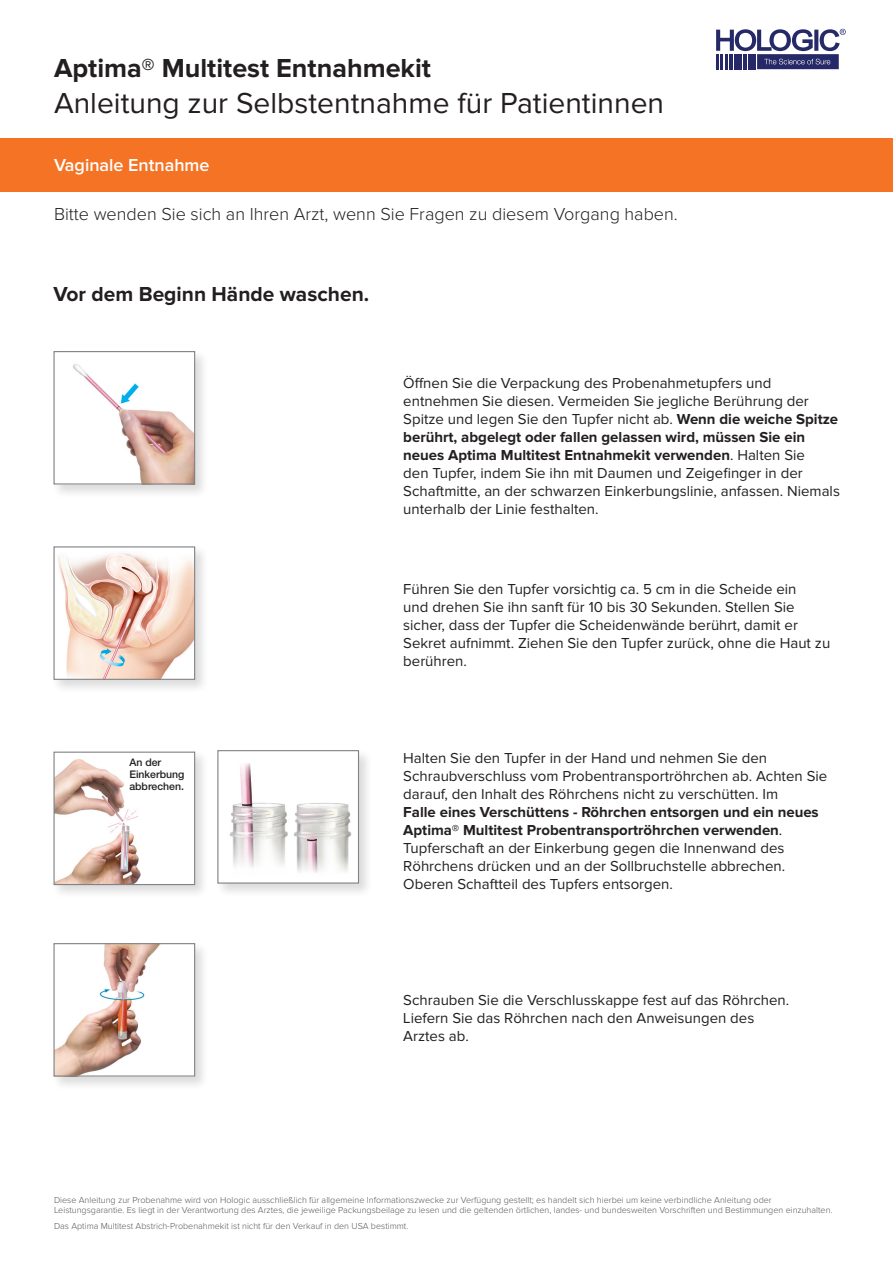
<style>
.page{position:relative;width:893px;height:1263px;background:#fff}
.page>*{position:absolute;margin:0;border:0;box-sizing:border-box;transform-origin:0 0}
.t1{font:30px "Proxima Nova";color:#231f20}
.t2{font:700 27px "Proxima Nova";color:#231f20}
.t3{font:700 21px "Proxima Nova";color:#231f20}
.t4{font:300 18px "Proxima Nova";color:#231f20}
.t5{font:600 18px "Proxima Nova";color:#fff}
.t6{font:15px/18px "Proxima Nova";color:#231f20}
.t7{font:700 15px/18px "Proxima Nova";color:#231f20}
.DS1__body_copy_2{font:500 10.5px/12px "Helvetica Neue LT Std";color:#231f20}
.t8{font:300 9px/9.8px "Proxima Nova";color:#57585a}
.s1{font-weight:700}
.s2{font-weight:400}
</style>
<div class="page">
<div style="left:215px;top:748px;width:158px;height:150px;background:#231f20;opacity:.16"></div>
<div style="left:217px;top:750px;width:142px;height:134px;background:#fff;border:1px solid #808285"></div>
<div style="left:0;top:138px;width:893px;height:53px;background:#f47325"></div>
<svg style="left:716px;top:29px;width:130px;height:40px"></svg>
<img style="left:229px;top:763px;width:123px;height:110px">
<div style="left:51px;top:349px;width:158px;height:150px;background:#231f20;opacity:.16"></div>
<img style="left:55px;top:353px;width:138px;height:129px">
<div style="left:53px;top:351px;width:142px;height:133px;border:1px solid #808285"></div>
<div style="left:51px;top:544px;width:158px;height:150px;background:#231f20;opacity:.16"></div>
<img style="left:55px;top:548px;width:138px;height:130px">
<div style="left:53px;top:546px;width:142px;height:134px;border:1px solid #808285"></div>
<div style="left:51px;top:749px;width:158px;height:150px;background:#231f20;opacity:.16"></div>
<div style="left:54px;top:752px;width:141px;height:132px;background:#fff"></div>
<img style="left:55px;top:759px;width:86px;height:124px">
<div style="left:53px;top:752px;width:142px;height:133px;border:1px solid #808285"></div>
<div style="left:51px;top:941px;width:158px;height:150px;background:#231f20;opacity:.16"></div>
<img style="left:55px;top:945px;width:138px;height:129px">
<div style="left:53px;top:943px;width:142px;height:133px;border:1px solid #808285"></div>
<p class="t2" style="left:54px;top:53px;width:379px">Aptima® Multitest Entnahmekit</p>
<p class="t1" style="left:54px;top:90px;width:612px">Anleitung zur Selbstentnahme für Patientinnen</p>
<p class="t5" style="left:54px;top:155px;width:157px">Vaginale Entnahme</p>
<p class="t4" style="left:54px;top:204px;width:625px">Bitte wenden Sie sich an Ihren Arzt, wenn Sie Fragen zu diesem Vorgang haben.</p>
<p class="t3" style="left:53px;top:282px;width:317px">Vor dem Beginn Hände waschen.</p>
<p class="t6" style="left:403px;top:375px;width:436px">Öffnen Sie die Verpackung des Probenahmetupfers und entnehmen Sie diesen. Vermeiden Sie jegliche Berührung der Spitze und legen Sie den Tupfer nicht ab. <span class="s1">Wenn die weiche Spitze berührt, abgelegt oder fallen gelassen wird, müssen Sie ein</span></p>
<p class="t6" style="left:403px;top:447px;width:438px"><span class="s1">neues Aptima Multitest Entnahmekit verwenden</span>. Halten Sie<br>den Tupfer, indem Sie ihn mit Daumen und Zeigefinger in der Schaftmitte, an der schwarzen Einkerbungslinie, anfassen. Niemals unterhalb der Linie festhalten.</p>
<p class="t6" style="left:403px;top:580px;width:428px">Führen Sie den Tupfer vorsichtig ca. 5 cm in die Scheide ein<br>und drehen Sie ihn sanft für 10 bis 30 Sekunden. Stellen Sie sicher, dass der Tupfer die Scheidenwände berührt, damit er Sekret aufnimmt. Ziehen Sie den Tupfer zurück, ohne die Haut zu berühren.</p>
<p class="DS1__body_copy_2" style="left:129px;top:756px;width:57px">An der<br>Einkerbung abbrechen.</p>
<p class="t6" style="left:403px;top:750px;width:425px">Halten Sie den Tupfer in der Hand und nehmen Sie den<br>Schraubverschluss vom Probentransportröhrchen ab. Achten Sie darauf, den Inhalt des Röhrchens nicht zu verschütten. Im</p>
<p class="t7" style="left:403px;top:804px;width:417px">Falle eines Verschüttens - Röhrchen entsorgen und ein neues<br>Aptima® Multitest Probentransportröhrchen verwenden<span class="s2">.</span></p>
<p class="t6" style="left:403px;top:840px;width:383px">Tupferschaft an der Einkerbung gegen die Innenwand des</p>
<p class="t6" style="left:403px;top:858px;width:383px">Röhrchens drücken und an der Sollbruchstelle abbrechen.</p>
<p class="t6" style="left:403px;top:876px;width:271px">Oberen Schaftteil des Tupfers entsorgen.</p>
<p class="t6" style="left:403px;top:992px;width:388px">Schrauben Sie die Verschlusskappe fest auf das Röhrchen.</p>
<p class="t6" style="left:403px;top:1010px;width:353px">Liefern Sie das Röhrchen nach den Anweisungen des<br>Arztes ab.</p>
<p class="t8" style="left:54px;top:1195px;width:780px">Diese Anleitung zur Probenahme wird von Hologic ausschließlich für allgemeine Informationszwecke zur Verfügung gestellt; es handelt sich hierbei um keine verbindliche Anleitung oder<br>Leistungsgarantie. Es liegt in der Verantwortung des Arztes, die jeweilige Packungsbeilage zu lesen und die geltenden örtlichen, landes- und bundesweiten Vorschriften und Bestimmungen einzuhalten.</p>
<p class="t8" style="left:54px;top:1221px;width:356px">Das Aptima Multitest Abstrich-Probenahmekit ist nicht für den Verkauf in den USA bestimmt.</p>
</div>
